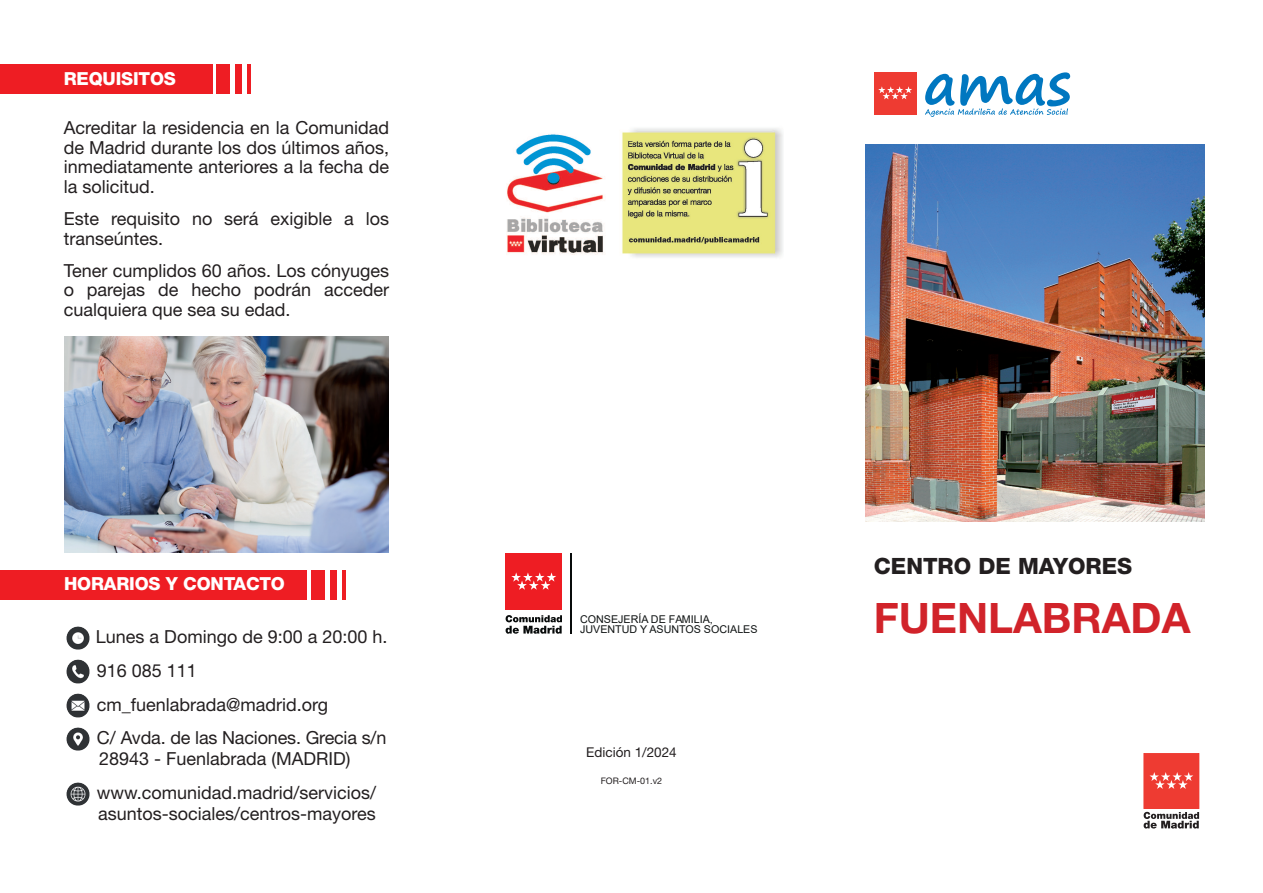
<style>
.page{position:relative;width:1263px;height:893px;background:#fff}
.page>*{position:absolute;margin:0;border:0;box-sizing:border-box;transform-origin:0 0}
.t1{font:700 42px "Helvetica Neue LT Std";color:#d1232a}
.t2{font:800 22.5px "Helvetica Neue LT Std";color:#231f20}
.t3{font:18px/19.5px "Helvetica Neue LT Std";color:#231f20}
.t4{font:800 18px "Helvetica Neue LT Std";letter-spacing:-.01em;color:#fff}
.t5{font:13.5px "Helvetica Neue LT Std";color:#231f20}
.t6{font:10.65px/10.8px "Arial";color:#0f1313}
.t7{font:9px "Helvetica Neue LT Std";color:#231f20}
</style>
<div class="page">
<div style="left:0;top:64px;width:213px;height:30px;background:#ee1d23"></div>
<div style="left:216px;top:64px;width:14px;height:30px;background:#ee1d23"></div>
<div style="left:235px;top:64px;width:7px;height:30px;background:#ee1d23"></div>
<hr style="left:247px;top:64px;width:4px;height:30px;background:#ee1d23">
<img style="left:865px;top:144px;width:339px;height:377px">
<div style="left:1142px;top:752px;width:58px;height:76px;background:linear-gradient(to right,#fff,#fff)"></div>
<div style="left:1144px;top:753px;width:55px;height:55px;background:#ee3b32"></div>
<div style="left:1144px;top:753px;width:55px;height:56px;border:1px solid #ee3b32"></div>
<svg style="left:1149px;top:772px;width:44px;height:17px"></svg>
<svg style="left:1143px;top:812px;width:56px;height:16px"></svg>
<img style="left:64px;top:337px;width:325px;height:216px">
<div style="left:874px;top:72px;width:42px;height:43px;background:#ee3b32"></div>
<svg style="left:878px;top:86px;width:34px;height:13px"></svg>
<svg style="left:925px;top:72px;width:145px;height:45px"></svg>
<img style="left:66px;top:626px;width:24px;height:24px">
<img style="left:66px;top:659px;width:24px;height:25px">
<img style="left:66px;top:693px;width:24px;height:25px">
<img style="left:66px;top:727px;width:24px;height:24px">
<img style="left:66px;top:782px;width:24px;height:24px">
<div style="left:0;top:570px;width:306px;height:30px;background:#ee1d23"></div>
<div style="left:311px;top:570px;width:13px;height:30px;background:#ee1d23"></div>
<div style="left:330px;top:570px;width:7px;height:30px;background:#ee1d23"></div>
<hr style="left:342px;top:570px;width:3px;height:30px;background:#ee1d23">
<div style="left:506px;top:553px;width:56px;height:57px;background:#ee1d23"></div>
<svg style="left:511px;top:572px;width:45px;height:18px"></svg>
<svg style="left:506px;top:615px;width:56px;height:19px"></svg>
<hr style="left:570px;top:553px;width:1px;height:80px;background:#080b0b">
<img style="left:506px;top:128px;width:277px;height:130px">
<p class="t4" style="left:64px;top:68px;width:114px">REQUISITOS</p>
<p class="t3" style="left:64px;top:118px;width:327px;text-align:justify">Acreditar la residencia en la Comunidad de Madrid durante los dos últimos años, inmediatamente anteriores a la fecha de la solicitud.</p>
<p class="t3" style="left:64px;top:209px;width:327px">Este requisito no será exigible a los transeúntes.</p>
<p class="t3" style="left:64px;top:260px;width:327px;text-align:justify">Tener cumplidos 60 años. Los cónyuges o parejas de hecho podrán acceder cualquiera que sea su edad.</p>
<p class="t4" style="left:64px;top:573px;width:222px">HORARIOS Y CONTACTO</p>
<p class="t3" style="left:96px;top:620px;width:293px;line-height:33.8px">Lunes a Domingo de 9:00 a 20:00 h.<br>916 085 111 cm_fuenlabrada@madrid.org<br>C/ Avda. de las Naciones. Grecia s/n</p>
<p class="t3" style="left:97px;top:742px;width:281px;line-height:33.8px">28943 - Fuenlabrada (MADRID) www.comunidad.madrid/servicios/</p>
<p class="t3" style="left:98px;top:804px;width:279px">asuntos-sociales/centros-mayores</p>
<p class="t6" style="left:580px;top:613px;width:179px">CONSEJERÍA DE FAMILIA,<br>JUVENTUD Y ASUNTOS SOCIALES</p>
<p class="t5" style="left:586px;top:744px;width:92px">Edición 1/2024</p>
<p class="t7" style="left:601px;top:776px;width:63px">FOR-CM-01.v2</p>
<p class="t2" style="left:874px;top:552px;width:260px">CENTRO DE MAYORES</p>
<h1 class="t1" style="left:874px;top:592px;width:318px">FUENLABRADA</h1>
</div>
